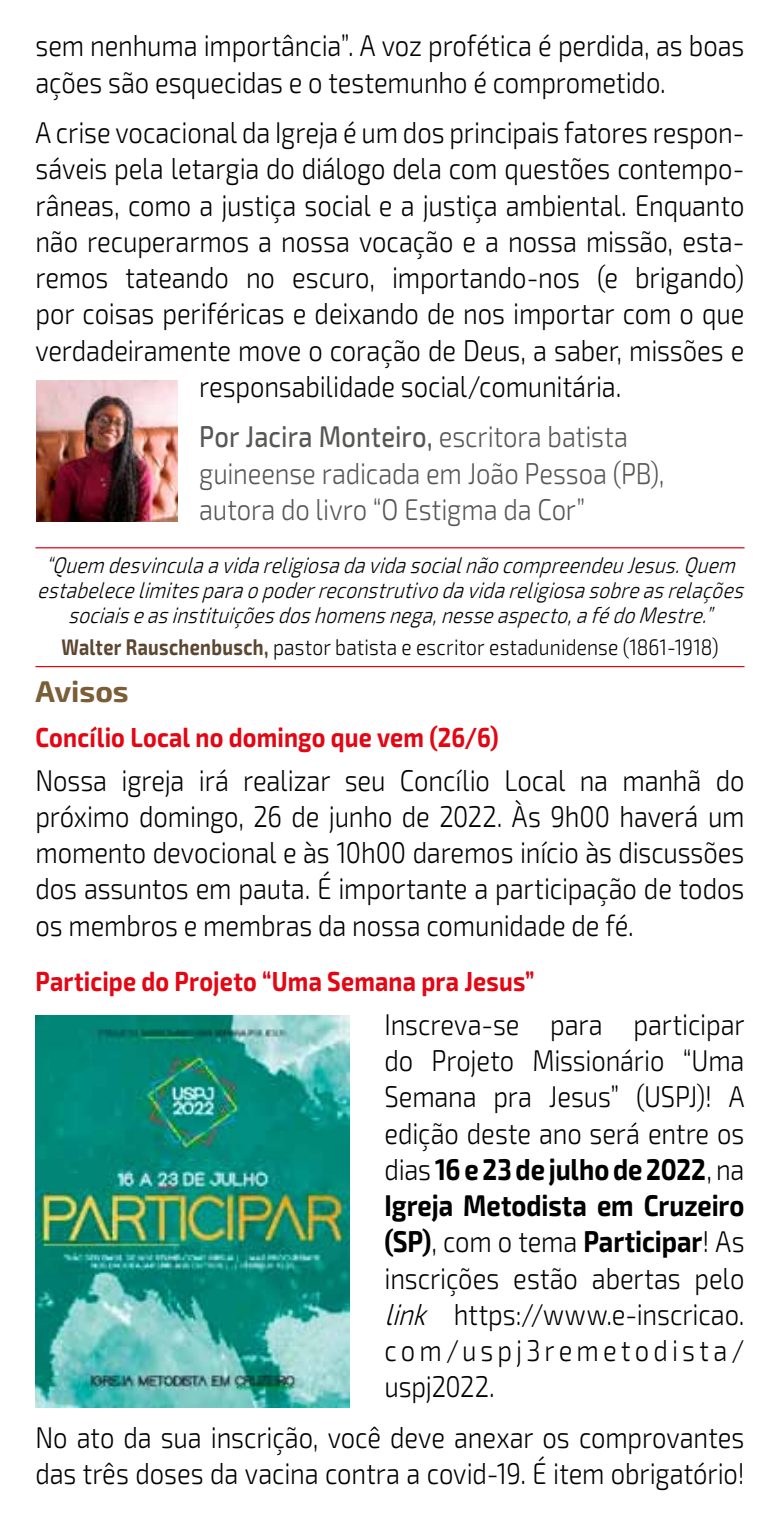
<style>
.page{position:relative;width:780px;height:1531px;background:#fff}
.page>*{position:absolute;margin:0;border:0;box-sizing:border-box;transform-origin:0 0}
.t1{font:300 30px/36.2px "Exo 2";letter-spacing:-.005em;color:#000;scale:.85 1}
.t2{font:300 30px/36.2px "Exo 2";letter-spacing:-.005em;color:#575756;scale:.85 1}
.t3{font:700 30px "Exo 2";color:#7b5d37}
.t4{font:700 27.5px "Exo 2";letter-spacing:.01em;color:#e30613;scale:.85 1}
.t5{font:italic 300 22.5px/25px "Exo 2";color:#000;text-align:center;scale:.85 1}
.t6{font:300 22.5px "Exo 2";letter-spacing:.015em;color:#000;scale:.85 1}
.s1{font-weight:500}
.s2{font-weight:700;color:#5c4630}
.s3{font-weight:700}
.s4{font-style:italic}
</style>
<div class="page">
<hr style="left:35px;top:547px;width:709px;height:1px;background:#e30613">
<hr style="left:35px;top:666px;width:709px;height:1px;background:#e30613">
<img style="left:36px;top:380px;width:141px;height:141px">
<img style="left:35px;top:1015px;width:314px;height:392px">
<p class="t1" style="left:35px;top:28px;width:835px">sem nenhuma importância”. A voz profética é perdida, as boas ações são esquecidas e o testemunho é comprometido.</p>
<p class="t1" style="left:35px;top:115px;width:835px">A crise vocacional da Igreja é um dos principais fatores respon-</p>
<p class="t1" style="left:35px;top:151px;width:835px">sáveis pela letargia do diálogo dela com questões contempo-</p>
<p class="t1" style="left:35px;top:188px;width:835px">râneas, como a justiça social e a justiça ambiental. Enquanto</p>
<p class="t1" style="left:35px;top:224px;width:835px">não recuperarmos a nossa vocação e a nossa missão, esta-</p>
<p class="t1" style="left:35px;top:260px;width:835px">remos tateando no escuro, importando-nos (e brigando)</p>
<p class="t1" style="left:35px;top:296px;width:835px">por coisas periféricas e deixando de nos importar com o que</p>
<p class="t1" style="left:35px;top:333px;width:835px">verdadeiramente move o coração de Deus, a saber, missões e</p>
<p class="t1" style="left:199px;top:369px;width:498px">responsabilidade social/comunitária.</p>
<p class="t2" style="left:199px;top:419px;width:549px"><span class="s1">Por Jacira Monteiro,</span> escritora batista guineense radicada em João Pessoa (PB), autora do livro “O Estigma da Cor”</p>
<p class="t5" style="left:37px;top:553px;width:839px">“Quem desvinculaavidareligiosadavidasocialnãocompreendeuJesus.Quem estabelecelimitesparaopoderreconstrutivodavidareligiosasobreasrelações sociaiseasinstituiçõesdoshomensnega,nesseaspecto,afédoMestre.”</p>
<p class="t6" style="left:61px;top:634px;width:774px"><span class="s2">Walter Rauschenbusch,</span> pastor batista e escritor estadunidense (1861-1918)</p>
<p class="t3" style="left:35px;top:673px;width:95px">Avisos</p>
<p class="t4" style="left:35px;top:721px;width:546px">Concílio Local no domingo que vem (26/6)</p>
<p class="t1" style="left:35px;top:762px;width:835px;text-align:justify">Nossa igreja irá realizar seu Concílio Local na manhã do próximo domingo, 26 de junho de 2022. Às 9h00 haverá um momento devocional e às 10h00 daremos início às discussões dos assuntos em pauta. É importante a participação de todos os membros e membras da nossa comunidade de fé.</p>
<p class="t4" style="left:35px;top:965px;width:588px">Participe do Projeto “Uma Semana pra Jesus”</p>
<p class="t1" style="left:384px;top:1007px;width:425px;text-align:justify">Inscreva-se para participar do Projeto Missionário “Uma Semana pra Jesus” (USPJ)! A edição deste ano será entre os dias <span class="s3">16 e 23 de julho de 2022</span>, na <span class="s3">Igreja Metodista em Cruzeiro (SP)</span>, com o tema <span class="s3">Participar</span>! As inscrições estão abertas pelo <span class="s4">link</span> https://www.e-inscricao. com/uspj3remetodista/ uspj2022.</p>
<p class="t1" style="left:35px;top:1420px;width:835px">No ato da sua inscrição, você deve anexar os comprovantes das três doses da vacina contra a covid-19. É item obrigatório!</p>
</div>
